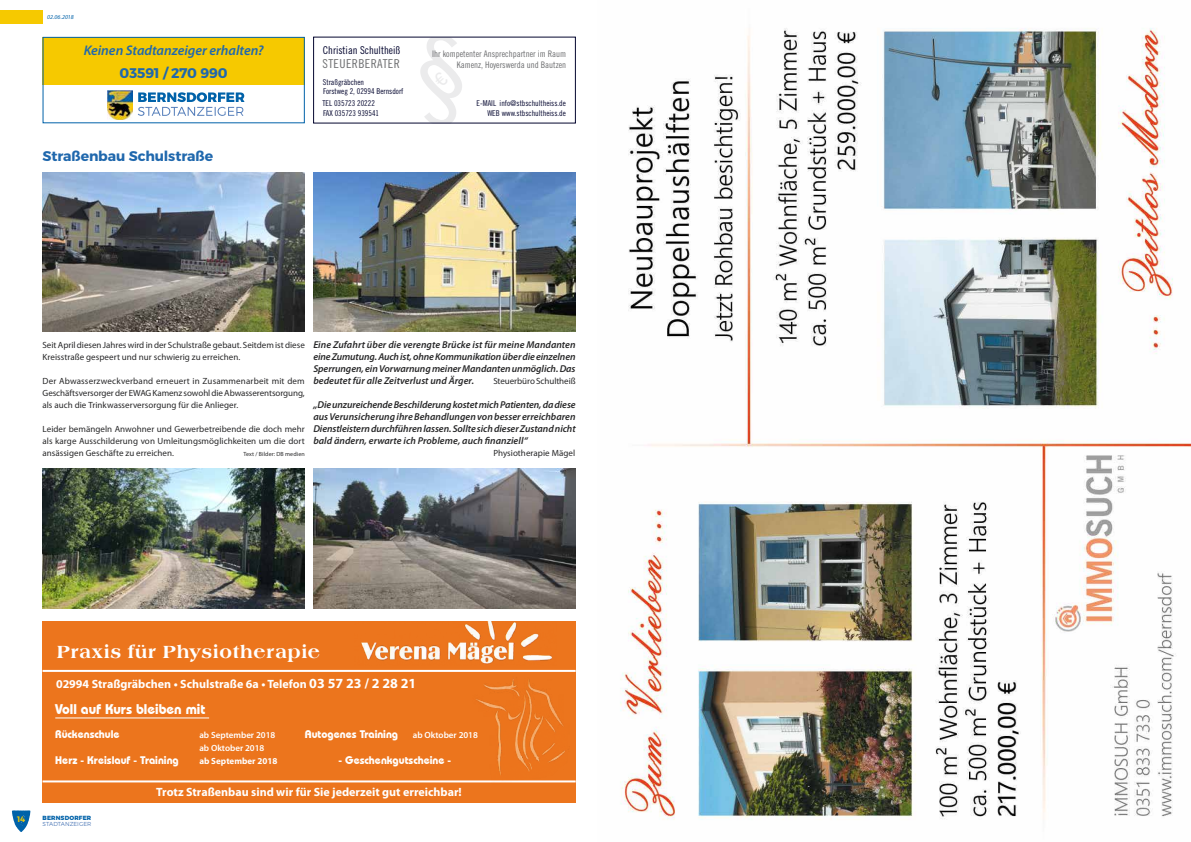
<style>
.page{position:relative;width:1191px;height:842px;background:#fff}
.page>*{position:absolute;margin:0;border:0;box-sizing:border-box;transform-origin:0 0}
.t1{font:112.6px "Trade Gothic Cond Eighteen";color:#ebebec}
.t2{font:700 18px "Americana Becker Ext";color:#fff}
.t3{font:700 14px "Montserrat";letter-spacing:-.005em;color:#2068ad}
.t4{font:italic 600 14px "Myriad Pro";letter-spacing:-.005em;color:#2068ad}
.t5{font:700 14px "Bauhaus IT Cby BT";color:#fff}
.t6{font:12.3px "Trade Gothic Cond Eighteen";letter-spacing:.03em;color:#6d6e70}
.t7{font:700 12px "Myriad Pro";color:#fff}
.t8{font:700 11px "Bauhaus IT Cby BT";color:#fff}
.t9{font:10.8px "Trade Gothic Cond Eighteen";color:#04062f}
.t10{font:italic 600 10px/12px "Myriad Pro";letter-spacing:.005em;color:#282829;text-align:justify}
.t11{font:9px/12px "Myriad Pro";color:#282829;text-align:justify}
.t12{font:9px/10.8px "Trade Gothic Cond Eighteen";color:#6d6e70;text-align:right}
.t13{font:600 9px/13.2px "Myriad Pro";color:#fff}
.t14{font:700 9px "Myriad Pro";color:#fff}
.t15{font:8px/9.6px "Trade Gothic Cond Eighteen";color:#04062f}
.t16{font:600 8px "Montserrat";color:#f6cb00}
.t17{font:6px "Myriad Pro";letter-spacing:.02em;color:#282829}
.t18{font:800 6px "Montserrat";letter-spacing:.025em;color:#0062a9}
.t19{font:italic 6px "Myriad Pro";letter-spacing:-.01em;color:#0062a9}
.t20{font:300 5.8px "Montserrat";color:#527cb9}
.s1{font-size:14px}
</style>
<div class="page">
<svg style="left:12px;top:810px;width:18px;height:22px"></svg>
<div style="left:0;top:10px;width:43px;height:14px;background:#f6c900"></div>
<img style="left:620px;top:28px;width:571px;height:792px">
<div style="left:43px;top:621px;width:532px;height:181px;background:#ec751d"></div>
<img style="left:361px;top:621px;width:192px;height:43px">
<hr style="left:43px;top:670px;width:532px;height:2px;background:#fff">
<hr style="left:43px;top:780px;width:532px;height:2px;background:#fff">
<img style="left:466px;top:679px;width:104px;height:104px">
<hr style="left:55px;top:717px;width:154px;height:1px;background:#fff">
<div style="left:43px;top:37px;width:262px;height:47px;background:#f6c900"></div>
<div style="left:43px;top:37px;width:262px;height:86px;border:1px solid #0062a9"></div>
<svg style="left:138px;top:92px;width:106px;height:24px"></svg>
<img style="left:107px;top:90px;width:26px;height:29px">
<img style="left:43px;top:172px;width:262px;height:160px">
<img style="left:313px;top:172px;width:262px;height:160px">
<img style="left:43px;top:468px;width:262px;height:140px">
<img style="left:313px;top:468px;width:262px;height:140px">
<p class="t19" style="left:47px;top:14px;width:28px">02.06.2018</p>
<h3 class="t4" style="left:84px;top:42px;width:181px">Keinen Stadtanzeiger erhalten?</h3>
<h3 class="t3" style="left:120px;top:64px;width:110px">03591 / 270 990</h3>
<h3 class="t3" style="left:43px;top:147px;width:172px">Straßenbau Schulstraße</h3>
<h1 class="t1" style="left:413px;top:10px;width:58px">§</h1>
<p class="t9" style="left:323px;top:44px;width:79px">Christian Schultheiß</p>
<h3 class="t6" style="left:323px;top:56px;width:79px">STEUERBERATER</h3>
<p class="t15" style="left:323px;top:77px;width:82px;line-height:9.2px">Straßgräbchen<br>Forstweg 2, 02994 Bernsdorf</p>
<p class="t15" style="left:322px;top:98px;width:58px">TEL 035723 20222<br>FAX 035723 939541</p>
<p class="t15" style="left:476px;top:98px;width:91px;text-align:right">E-MAIL info@stbschultheiss.de<br>WEB www.stbschultheiss.de</p>
<p class="t12" style="left:432px;top:48px;width:135px">Ihr kompetenter Ansprechpartner im Raum<br>Kamenz, Hoyerswerda und Bautzen</p>
<p class="t11" style="left:43px;top:339px;width:264px">Seit April diesen Jahres wird in der Schulstraße gebaut. Seitdem ist diese<br>Kreisstraße gespeert und nur schwierig zu erreichen.</p>
<p class="t11" style="left:43px;top:375px;width:264px">Der Abwasserzweckverband erneuert in Zusammenarbeit mit dem Geschäftsversorger der EWAG Kamenz sowohl die Abwasserentsorgung, als auch die Trinkwasserversorgung für die Anlieger.</p>
<p class="t11" style="left:43px;top:423px;width:264px">Leider bemängeln Anwohner und Gewerbetreibende die doch mehr als karge Ausschilderung von Umleitungsmöglichkeiten um die dort ansässigen Geschäfte zu erreichen.</p>
<p class="t17" style="left:243px;top:450px;width:63px">Text / Bilder: DB medien</p>
<p class="t10" style="left:313px;top:338px;width:264px">Eine Zufahrt über die verengte Brücke ist für meine Mandanten eine Zumutung. Auch ist, ohne Kommunikation über die einzelnen Sperrungen, ein Vorwarnung meiner Mandanten unmöglich. Das bedeutet für alle Zeitverlust und Ärger.</p>
<p class="t11" style="left:493px;top:375px;width:84px">Steuerbüro Schultheiß</p>
<p class="t10" style="left:313px;top:398px;width:264px">„Die unzureichende Beschilderung kostet mich Patienten, da diese aus Verunsicherung ihre Behandlungen von besser erreichbaren Dienstleistern durchführen lassen. Sollte sich dieser Zustand nicht bald ändern, erwarte ich Probleme, auch finanziell“</p>
<p class="t11" style="left:493px;top:447px;width:83px">Physiotherapie Mägel</p>
<h2 class="t2" style="left:56px;top:641px;width:266px">Praxis für Physiotherapie</h2>
<h3 class="t7" style="left:56px;top:676px;width:362px">02994 Straßgräbchen • Schulstraße 6a • Telefon <span class="s1">03 57 23 / 2 28 21</span></h3>
<h3 class="t5" style="left:55px;top:701px;width:152px">Voll auf Kurs bleiben mit</h3>
<p class="t8" style="left:55px;top:727px;width:66px">Rückenschule</p>
<p class="t13" style="left:199px;top:728px;width:77px">ab September 2018 ab Oktober 2018</p>
<p class="t8" style="left:55px;top:754px;width:125px">Herz - Kreislauf - Training</p>
<p class="t14" style="left:199px;top:755px;width:80px">ab September 2018</p>
<p class="t8" style="left:305px;top:727px;width:95px">Autogenes Training</p>
<p class="t13" style="left:413px;top:728px;width:67px">ab Oktober 2018</p>
<p class="t8" style="left:338px;top:754px;width:114px">- Geschenkgutscheine -</p>
<p class="t16" style="left:17px;top:814px;width:10px">14</p>
<p class="t18" style="left:43px;top:814px;width:50px">BERNSDORFER</p>
<p class="t20" style="left:43px;top:821px;width:50px">STADTANZEIGER</p>
<h3 class="t7" style="left:156px;top:784px;width:307px">Trotz Straßenbau sind wir für Sie jederzeit gut erreichbar!</h3>
</div>
